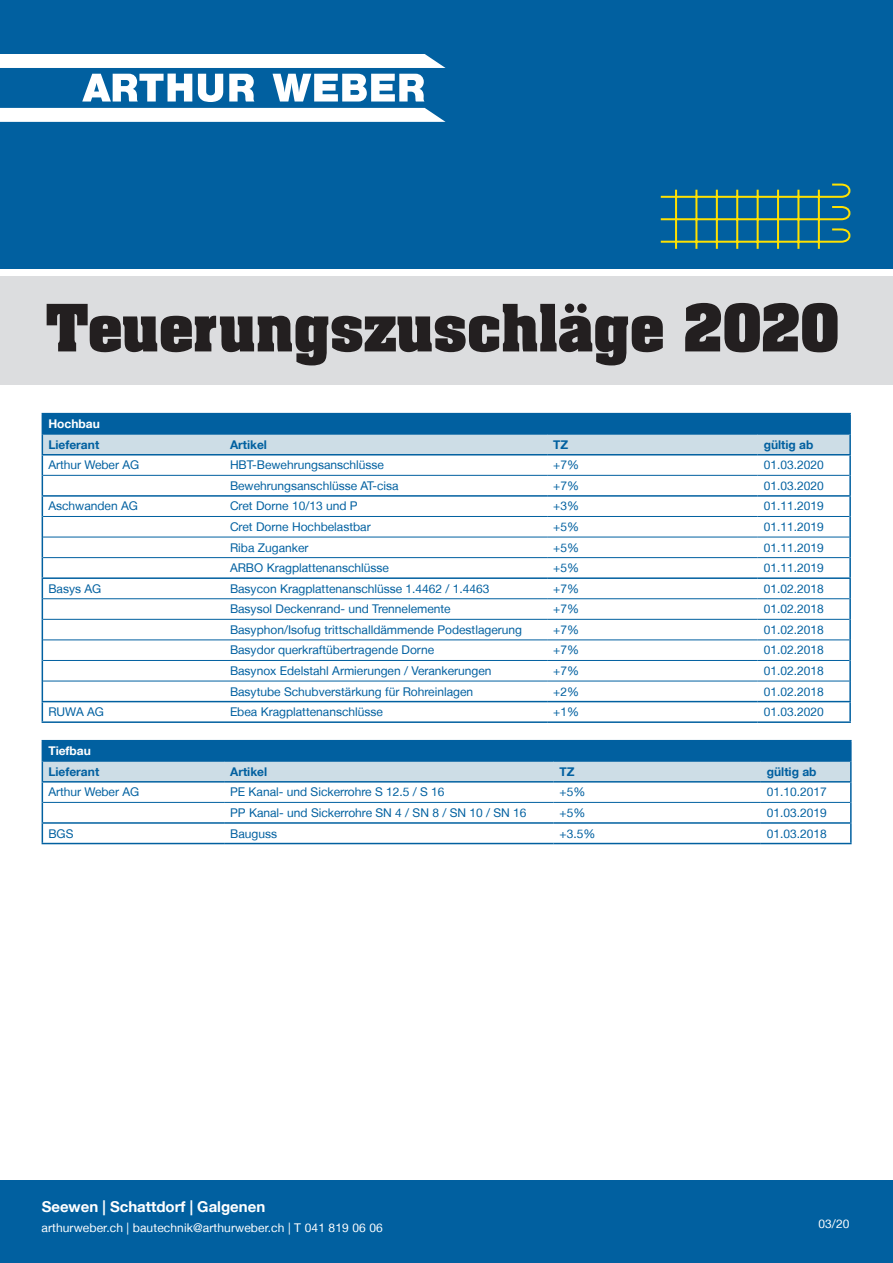
<style>
.page{position:relative;width:893px;height:1263px;background:#fff}
.page>*{position:absolute;margin:0;border:0;box-sizing:border-box;transform-origin:0 0}
.kopf_titel_front{font:700 55.5px "Aachen";color:#231f20}
.artikel_details_Kopi{font:700 15px "Helvetica Neue LT";color:#fff}
.t1{font:12px "Helvetica Neue LT";color:#0160a0}
.t2{font:12px "Helvetica Neue LT";letter-spacing:.01em;color:#fff}
.t3{font:700 12px "Helvetica Neue LT";color:#0160a0}
.t4{font:700 12px "Helvetica Neue LT";color:#fff}
</style>
<div class="page">
<div style="left:0;top:0;width:893px;height:269px;background:#0160a0"></div>
<svg style="left:661px;top:184px;width:189px;height:65px"></svg>
<svg style="left:198px;top:74px;width:25px;height:28px"></svg>
<svg style="left:229px;top:74px;width:25px;height:28px"></svg>
<svg style="left:82px;top:74px;width:110px;height:28px"></svg>
<svg style="left:273px;top:74px;width:151px;height:28px"></svg>
<svg style="left:0;top:108px;width:446px;height:14px;background:#f6f9fb"></svg>
<div style="left:0;top:54px;width:446px;height:14px;background:#fff"></div>
<div style="left:0;top:276px;width:893px;height:109px;background:#dcdddf"></div>
<hr style="left:42px;top:413px;width:182px;height:1px;background:#0160a0">
<hr style="left:224px;top:413px;width:323px;height:1px;background:#0160a0">
<hr style="left:547px;top:413px;width:211px;height:1px;background:#0160a0">
<hr style="left:758px;top:413px;width:93px;height:1px;background:#0160a0">
<svg style="left:42px;top:414px;width:809px;height:307px"></svg>
<hr style="left:849px;top:434px;width:2px;height:20px;background:#0160a0">
<hr style="left:42px;top:454px;width:182px;height:1px;background:#0160a0">
<hr style="left:224px;top:454px;width:323px;height:1px;background:#0160a0">
<hr style="left:547px;top:454px;width:211px;height:1px;background:#0160a0">
<hr style="left:758px;top:454px;width:93px;height:1px;background:#0160a0">
<hr style="left:43px;top:537px;width:181px;height:1px;background:#0160a0">
<hr style="left:224px;top:537px;width:323px;height:1px;background:#0160a0">
<hr style="left:547px;top:537px;width:211px;height:1px;background:#0160a0">
<hr style="left:43px;top:557px;width:181px;height:1px;background:#0160a0">
<hr style="left:224px;top:557px;width:323px;height:1px;background:#0160a0">
<hr style="left:547px;top:557px;width:211px;height:1px;background:#0160a0">
<hr style="left:758px;top:537px;width:91px;height:1px;background:#0160a0">
<hr style="left:758px;top:557px;width:91px;height:1px;background:#0160a0">
<hr style="left:42px;top:701px;width:182px;height:1px;background:#0160a0">
<hr style="left:224px;top:701px;width:323px;height:1px;background:#0160a0">
<hr style="left:547px;top:701px;width:211px;height:1px;background:#0160a0">
<hr style="left:758px;top:701px;width:93px;height:1px;background:#0160a0">
<hr style="left:42px;top:721px;width:182px;height:2px;background:#0160a0">
<hr style="left:224px;top:721px;width:323px;height:2px;background:#0160a0">
<hr style="left:547px;top:721px;width:211px;height:2px;background:#0160a0">
<hr style="left:758px;top:721px;width:93px;height:2px;background:#0160a0">
<hr style="left:42px;top:740px;width:182px;height:1px;background:#0160a0">
<hr style="left:224px;top:740px;width:330px;height:1px;background:#0160a0">
<hr style="left:554px;top:740px;width:207px;height:1px;background:#0160a0">
<hr style="left:761px;top:740px;width:91px;height:1px;background:#0160a0">
<svg style="left:42px;top:741px;width:810px;height:102px"></svg>
<hr style="left:42px;top:843px;width:182px;height:1px;background:#0160a0">
<hr style="left:224px;top:843px;width:330px;height:1px;background:#0160a0">
<hr style="left:554px;top:843px;width:207px;height:1px;background:#0160a0">
<hr style="left:761px;top:843px;width:91px;height:1px;background:#0160a0">
<hr style="left:42px;top:822px;width:182px;height:2px;background:#0160a0">
<hr style="left:224px;top:822px;width:330px;height:2px;background:#0160a0">
<hr style="left:554px;top:822px;width:207px;height:2px;background:#0160a0">
<hr style="left:761px;top:822px;width:91px;height:2px;background:#0160a0">
<div style="left:0;top:1181px;width:893px;height:82px;background:#0160a0"></div>
<p class="kopf_titel_front" style="left:46px;top:288px;width:794px">Teuerungszuschläge 2020</p>
<p class="t4" style="left:48px;top:416px;width:53px">Hochbau</p>
<p class="t3" style="left:48px;top:437px;width:52px">Lieferant</p>
<p class="t3" style="left:230px;top:437px;width:39px">Artikel</p>
<p class="t3" style="left:553px;top:437px;width:17px">TZ</p>
<p class="t3" style="left:764px;top:437px;width:51px">gültig ab</p>
<p class="t1" style="left:48px;top:458px;width:92px">Arthur Weber AG</p>
<p class="t1" style="left:230px;top:458px;width:156px">HBT-Bewehrungsanschlüsse</p>
<p class="t1" style="left:553px;top:458px;width:27px">+7%</p>
<p class="t1" style="left:764px;top:458px;width:62px">01.03.2020</p>
<p class="t1" style="left:230px;top:478px;width:170px">Bewehrungsanschlüsse AT-cisa</p>
<p class="t1" style="left:553px;top:478px;width:27px">+7%</p>
<p class="t1" style="left:764px;top:478px;width:62px">01.03.2020</p>
<p class="t1" style="left:48px;top:499px;width:91px">Aschwanden AG</p>
<p class="t1" style="left:230px;top:499px;width:129px">Cret Dorne 10/13 und P</p>
<p class="t1" style="left:553px;top:499px;width:27px">+3%</p>
<p class="t1" style="left:764px;top:499px;width:62px">01.11.2019</p>
<p class="t1" style="left:230px;top:520px;width:142px">Cret Dorne Hochbelastbar</p>
<p class="t1" style="left:553px;top:520px;width:27px">+5%</p>
<p class="t1" style="left:764px;top:520px;width:62px">01.11.2019</p>
<p class="t1" style="left:230px;top:540px;width:80px">Riba Zuganker</p>
<p class="t1" style="left:553px;top:540px;width:27px">+5%</p>
<p class="t1" style="left:764px;top:540px;width:62px">01.11.2019</p>
<p class="t1" style="left:230px;top:561px;width:160px">ARBO Kragplattenanschlüsse</p>
<p class="t1" style="left:553px;top:561px;width:27px">+5%</p>
<p class="t1" style="left:764px;top:561px;width:62px">01.11.2019</p>
<p class="t1" style="left:48px;top:581px;width:54px">Basys AG</p>
<p class="t1" style="left:230px;top:581px;width:261px">Basycon Kragplattenanschlüsse 1.4462 / 1.4463</p>
<p class="t1" style="left:553px;top:581px;width:27px">+7%</p>
<p class="t1" style="left:764px;top:581px;width:62px">01.02.2018</p>
<p class="t1" style="left:230px;top:602px;width:222px">Basysol Deckenrand- und Trennelemente</p>
<p class="t1" style="left:553px;top:602px;width:27px">+7%</p>
<p class="t1" style="left:764px;top:602px;width:62px">01.02.2018</p>
<p class="t1" style="left:230px;top:622px;width:294px">Basyphon/Isofug trittschalldämmende Podestlagerung</p>
<p class="t1" style="left:553px;top:622px;width:27px">+7%</p>
<p class="t1" style="left:764px;top:622px;width:62px">01.02.2018</p>
<p class="t1" style="left:230px;top:643px;width:206px">Basydor querkraftübertragende Dorne</p>
<p class="t1" style="left:553px;top:643px;width:27px">+7%</p>
<p class="t1" style="left:764px;top:643px;width:62px">01.02.2018</p>
<p class="t1" style="left:230px;top:664px;width:263px">Basynox Edelstahl Armierungen / Verankerungen</p>
<p class="t1" style="left:553px;top:664px;width:27px">+7%</p>
<p class="t1" style="left:764px;top:664px;width:62px">01.02.2018</p>
<p class="t1" style="left:230px;top:684px;width:245px">Basytube Schubverstärkung für Rohreinlagen</p>
<p class="t1" style="left:553px;top:684px;width:27px">+2%</p>
<p class="t1" style="left:764px;top:684px;width:62px">01.02.2018</p>
<p class="t1" style="left:48px;top:705px;width:57px">RUWA AG</p>
<p class="t1" style="left:230px;top:705px;width:154px">Ebea Kragplattenanschlüsse</p>
<p class="t1" style="left:553px;top:705px;width:27px">+1%</p>
<p class="t1" style="left:764px;top:705px;width:62px">01.03.2020</p>
<p class="t4" style="left:48px;top:743px;width:44px">Tiefbau</p>
<p class="t3" style="left:48px;top:764px;width:52px">Lieferant</p>
<p class="t3" style="left:230px;top:764px;width:39px">Artikel</p>
<p class="t3" style="left:560px;top:764px;width:17px">TZ</p>
<p class="t3" style="left:767px;top:764px;width:51px">gültig ab</p>
<p class="t1" style="left:48px;top:785px;width:92px">Arthur Weber AG</p>
<p class="t1" style="left:230px;top:785px;width:216px">PE Kanal- und Sickerrohre S 12.5 / S 16</p>
<p class="t1" style="left:560px;top:785px;width:27px">+5%</p>
<p class="t1" style="left:767px;top:785px;width:62px">01.10.2017</p>
<p class="t1" style="left:230px;top:805px;width:298px">PP Kanal- und Sickerrohre SN 4 / SN 8 / SN 10 / SN 16</p>
<p class="t1" style="left:560px;top:805px;width:27px">+5%</p>
<p class="t1" style="left:767px;top:805px;width:62px">01.03.2019</p>
<p class="t1" style="left:48px;top:826px;width:27px">BGS</p>
<p class="t1" style="left:230px;top:826px;width:48px">Bauguss</p>
<p class="t1" style="left:560px;top:826px;width:37px">+3.5%</p>
<p class="t1" style="left:767px;top:826px;width:62px">01.03.2018</p>
<p class="artikel_details_Kopi" style="left:42px;top:1197px;width:225px">Seewen | Schattdorf | Galgenen</p>
<p class="t2" style="left:41px;top:1221px;width:343px">arthurweber.ch | bautechnik@arthurweber.ch | T 041 819 06 06</p>
<p class="t2" style="left:818px;top:1217px;width:33px">03/20</p>
</div>
